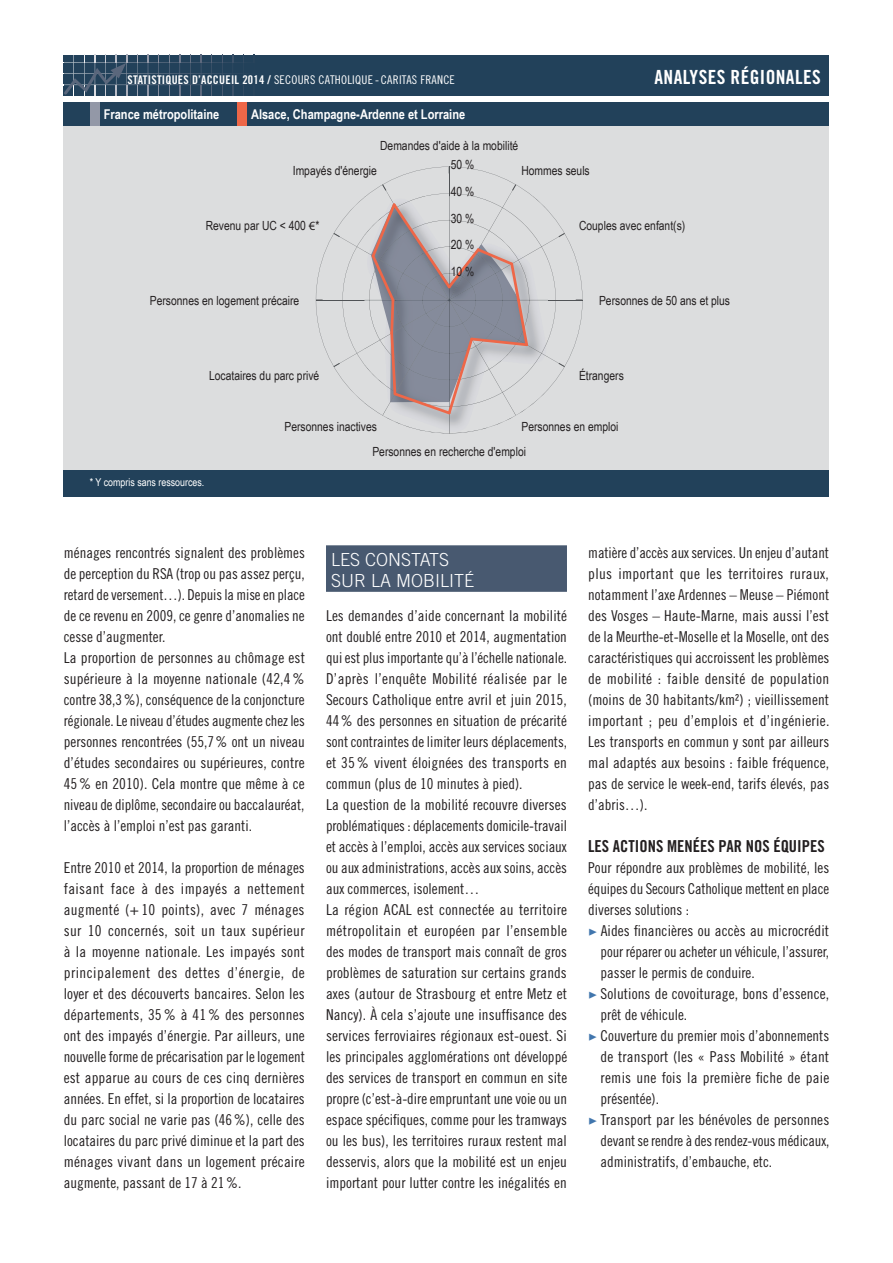
<style>
.page{position:relative;width:893px;height:1263px;background:#fff}
.page>*{position:absolute;margin:0;border:0;box-sizing:border-box;transform-origin:0 0}
.t1{font:19.5px "Trade Gothic Bold Cond Twenty";letter-spacing:.02em;color:#fff}
.t2{font:300 18px/21px "Trade Gothic";color:#fff}
.t3{font:16.5px "Trade Gothic Bold Cond Twenty";color:#231f20}
.t4{font:15px/21px "Trade Gothic Cond Eighteen";color:#231f20}
.t5{font:700 13.5px "Arial Narrow";color:#fff}
.t6{font:12.6px/25.5px "Arial Narrow";color:#231f20}
.t7{font:12px "Trade Gothic Cond Eighteen";letter-spacing:.02em;color:#fff}
.t8{font:10.8px "Arial Narrow";color:#fff}
.s1{font-family:"Trade Gothic Bold Cond Twenty"}
.s2{font-family:"Myriad Pro"}
.s3{font-family:"Minion Pro";color:#4176ad}
</style>
<div class="page">
<div style="left:64px;top:55px;width:765px;height:40px;background:#22415a"></div>
<svg style="left:63px;top:54px;width:194px;height:42px"></svg>
<div style="left:326px;top:545px;width:241px;height:26px;background:#485970"></div>
<div style="left:326px;top:566px;width:241px;height:26px;background:#485970"></div>
<div style="left:64px;top:102px;width:765px;height:395px;background:#dcddde"></div>
<div style="left:64px;top:470px;width:765px;height:27px;background:#22415a"></div>
<div style="left:64px;top:102px;width:765px;height:24px;background:#22415a"></div>
<div style="left:90px;top:102px;width:10px;height:24px;background:#9398a7"></div>
<div style="left:237px;top:102px;width:10px;height:24px;background:#ee6748"></div>
<svg style="left:316px;top:167px;width:266px;height:199px"></svg>
<hr style="left:449px;top:167px;width:1px;height:133px;background:#505356">
<hr style="left:449px;top:300px;width:133px;height:1px;background:#505356">
<hr style="left:316px;top:300px;width:133px;height:1px;background:#505356">
<img style="left:384px;top:416px;width:131px;height:17px">
<img style="left:449px;top:416px;width:1px;height:17px">
<svg style="left:333px;top:184px;width:232px;height:232px"></svg>
<p class="t7" style="left:128px;top:73px;width:329px"><span class="s1">STATISTIQUES D’ACCUEIL 2014 /</span> SECOURS CATHOLIQUE - CARITAS FRANCE</p>
<h1 class="t1" style="left:654px;top:65px;width:168px">ANALYSES RÉGIONALES</h1>
<p class="t5" style="left:104px;top:107px;width:117px">France métropolitaine</p>
<p class="t5" style="left:251px;top:107px;width:216px">Alsace, Champagne-Ardenne et Lorraine</p>
<p class="t6" style="left:380px;top:133px;width:140px">Demandes d'aide à la mobilité</p>
<p class="t6" style="left:293px;top:158px;width:86px">Impayés d'énergie</p>
<p class="t6" style="left:451px;top:152px;width:25px">50 %</p>
<p class="t6" style="left:521px;top:158px;width:70px">Hommes seuls</p>
<p class="t6" style="left:451px;top:179px;width:25px">40 %</p>
<p class="t6" style="left:206px;top:213px;width:115px">Revenu par UC &lt; 400 <span class="s2">€</span>*</p>
<p class="t6" style="left:451px;top:206px;width:25px">30 %</p>
<p class="t6" style="left:579px;top:213px;width:108px">Couples avec enfant(s)</p>
<p class="t6" style="left:451px;top:232px;width:25px">20 %</p>
<p class="t6" style="left:451px;top:259px;width:25px">10 %</p>
<p class="t6" style="left:150px;top:288px;width:151px">Personnes en logement précaire</p>
<p class="t6" style="left:599px;top:288px;width:133px">Personnes de 50 ans et plus</p>
<p class="t6" style="left:579px;top:363px;width:46px">Étrangers</p>
<p class="t6" style="left:209px;top:363px;width:112px">Locataires du parc privé</p>
<p class="t6" style="left:372px;top:413px;width:155px;text-indent:-88px">Personnes inactives<br>Personnes en recherche d'emploi</p>
<p class="t6" style="left:521px;top:413px;width:99px">Personnes en emploi</p>
<p class="t8" style="left:90px;top:476px;width:116px">* Y compris sans ressources.</p>
<p class="t4" style="left:64px;top:542px;width:243px">ménages rencontrés signalent des problèmes de perception du RSA (trop ou pas assez perçu, retard de versement…). Depuis la mise en place de ce revenu en 2009, ce genre d’anomalies ne cesse d’augmenter.<br>La proportion de personnes au chômage est supérieure à la moyenne nationale (42,4 % contre 38,3 %), conséquence de la conjoncture régionale. Le niveau d’études augmente chez les personnes rencontrées (55,7 % ont un niveau d’études secondaires ou supérieures, contre 45 % en 2010). Cela montre que même à ce niveau de diplôme, secondaire ou baccalauréat, l’accès à l’emploi n’est pas garanti.</p>
<p class="t4" style="left:64px;top:857px;width:243px;text-align:justify">Entre 2010 et 2014, la proportion de ménages faisant face à des impayés a nettement augmenté (+ 10 points), avec 7 ménages sur 10 concernés, soit un taux supérieur à la moyenne nationale. Les impayés sont principalement des dettes d’énergie, de loyer et des découverts bancaires. Selon les départements, 35 % à 41 % des personnes ont des impayés d’énergie. Par ailleurs, une nouvelle forme de précarisation par le logement est apparue au cours de ces cinq dernières années. En effet, si la proportion de locataires du parc social ne varie pas (46 %), celle des locataires du parc privé diminue et la part des ménages vivant dans un logement précaire augmente, passant de 17 à 21 %.</p>
<p class="t2" style="left:331px;top:548px;width:145px">LES CONSTATS<br>SUR LA MOBILITÉ</p>
<p class="t4" style="left:326px;top:605px;width:243px">Les demandes d’aide concernant la mobilité ont doublé entre 2010 et 2014, augmentation qui est plus importante qu’à l’échelle nationale.<br>D’après l’enquête Mobilité réalisée par le Secours Catholique entre avril et juin 2015, 44 % des personnes en situation de précarité sont contraintes de limiter leurs déplacements, et 35 % vivent éloignées des transports en commun (plus de 10 minutes à pied).<br>La question de la mobilité recouvre diverses problématiques : déplacements domicile-travail et accès à l’emploi, accès aux services sociaux ou aux administrations, accès aux soins, accès aux commerces, isolement…<br>La région ACAL est connectée au territoire métropolitain et européen par l’ensemble des modes de transport mais connaît de gros problèmes de saturation sur certains grands axes (autour de Strasbourg et entre Metz et Nancy). À cela s’ajoute une insuffisance des services ferroviaires régionaux est-ouest. Si les principales agglomérations ont développé des services de transport en commun en site propre (c’est-à-dire empruntant une voie ou un espace spécifiques, comme pour les tramways ou les bus), les territoires ruraux restent mal desservis, alors que la mobilité est un enjeu important pour lutter contre les inégalités en</p>
<p class="t4" style="left:588px;top:542px;width:243px;text-align:justify">matière d’accès aux services. Un enjeu d’autant plus important que les territoires ruraux, notamment l’axe Ardennes – Meuse – Piémont des Vosges – Haute-Marne, mais aussi l’est de la Meurthe-et-Moselle et la Moselle, ont des caractéristiques qui accroissent les problèmes de mobilité : faible densité de population (moins de 30 habitants/km²) ; vieillissement important ; peu d’emplois et d’ingénierie.<br>Les transports en commun y sont par ailleurs mal adaptés aux besoins : faible fréquence, pas de service le week-end, tarifs élevés, pas d’abris…).</p>
<p class="t3" style="left:588px;top:836px;width:238px">LES ACTIONS MENÉES PAR NOS ÉQUIPES</p>
<p class="t4" style="left:588px;top:857px;width:242px">Pour répondre aux problèmes de mobilité, les</p>
<p class="t4" style="left:588px;top:878px;width:242px">équipes du Secours Catholique mettent en place</p>
<p class="t4" style="left:588px;top:899px;width:102px">diverses solutions :</p>
<p class="t4" style="left:588px;top:920px;width:242px"><span class="s3">▶</span> Aides financières ou accès au microcrédit</p>
<p class="t4" style="left:601px;top:941px;width:230px">pour réparer ou acheter un véhicule, l’assurer,</p>
<p class="t4" style="left:601px;top:962px;width:156px">passer le permis de conduire.</p>
<p class="t4" style="left:588px;top:983px;width:242px"><span class="s3">▶</span> Solutions de covoiturage, bons d’essence,</p>
<p class="t4" style="left:601px;top:1004px;width:88px">prêt de véhicule.</p>
<p class="t4" style="left:588px;top:1025px;width:242px"><span class="s3">▶</span> Couverture du premier mois d’abonnements</p>
<p class="t4" style="left:601px;top:1046px;width:230px">de transport (les « Pass Mobilité » étant</p>
<p class="t4" style="left:601px;top:1067px;width:230px">remis une fois la première fiche de paie</p>
<p class="t4" style="left:601px;top:1088px;width:60px">présentée).</p>
<p class="t4" style="left:588px;top:1109px;width:243px"><span class="s3">▶</span> Transport par les bénévoles de personnes</p>
<p class="t4" style="left:601px;top:1130px;width:230px">devant se rendre à des rendez-vous médicaux,</p>
<p class="t4" style="left:601px;top:1151px;width:173px">administratifs, d’embauche, etc.</p>
</div>
